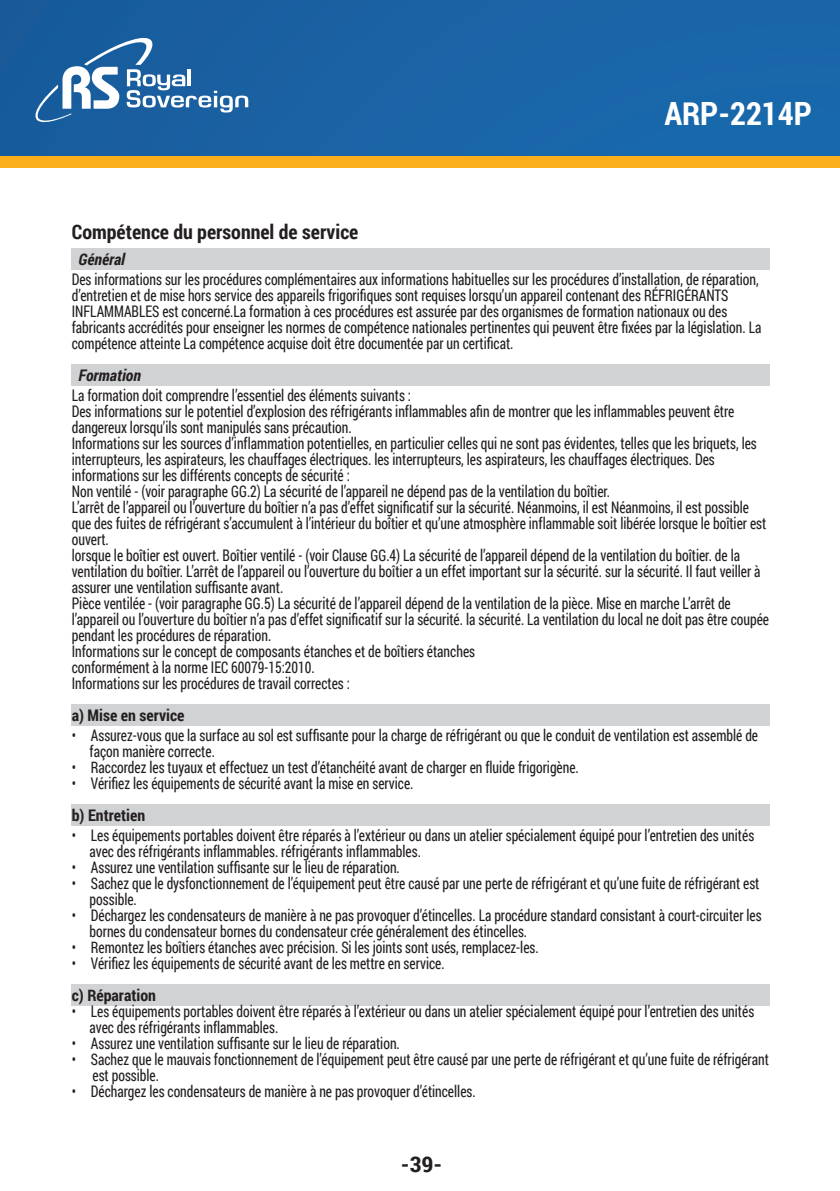
<style>
.page{position:relative;width:840px;height:1191px;background:#fff}
.page>*{position:absolute;margin:0;border:0;box-sizing:border-box;transform-origin:0 0}
.t1{font:700 32px "Roboto Condensed";color:#fff}
.t2{font:700 21.6px "Roboto Condensed";color:#231f20;scale:1.11 1}
.t3{font:700 20px "Roboto Condensed";color:#231f20}
.t4{font:16px/16px "Roboto Condensed";color:#231f20;scale:.85 1}
.t5{font:700 16px "Roboto Condensed";color:#231f20}
.t6{font:italic 700 16px "Roboto Condensed";color:#231f20}
</style>
<div class="page">
<div style="left:0;top:0;width:839px;height:161px;background:#1a64a6"></div>
<div style="left:0;top:156px;width:839px;height:12px;background:#faae1b"></div>
<svg style="left:28px;top:35px;width:220px;height:88px"></svg>
<div style="left:72px;top:248px;width:697px;height:21px;background:#d1d2d4"></div>
<div style="left:72px;top:364px;width:697px;height:21px;background:#d1d2d4"></div>
<div style="left:72px;top:704px;width:697px;height:21px;background:#d1d2d4"></div>
<div style="left:72px;top:804px;width:697px;height:21px;background:#d1d2d4"></div>
<div style="left:72px;top:984px;width:697px;height:21px;background:#d1d2d4"></div>
<h1 class="t1" style="left:664px;top:91px;width:149px">ARP-2214P</h1>
<p class="t3" style="left:72px;top:217px;width:288px">Compétence du personnel de service</p>
<p class="t6" style="left:79px;top:248px;width:48px">Général</p>
<p class="t4" style="left:72px;top:270px;width:812px">Des informations sur les procédures complémentaires aux informations habituelles sur les procédures d’installation, de réparation, d’entretien et de mise hors service des appareils frigorifiques sont requises lorsqu’un appareil contenant des RÉFRIGÉRANTS INFLAMMABLES est concerné.La formation à ces procédures est assurée par des organismes de formation nationaux ou des fabricants accrédités pour enseigner les normes de compétence nationales pertinentes qui peuvent être fixées par la législation. La compétence atteinte La compétence acquise doit être documentée par un certificat.</p>
<p class="t6" style="left:79px;top:364px;width:64px">Formation</p>
<p class="t4" style="left:72px;top:386px;width:821px">La formation doit comprendre l’essentiel des éléments suivants :<br>Des informations sur le potentiel d’explosion des réfrigérants inflammables afin de montrer que les inflammables peuvent être dangereux lorsqu’ils sont manipulés sans précaution.<br>Informations sur les sources d’inflammation potentielles, en particulier celles qui ne sont pas évidentes, telles que les briquets, les interrupteurs, les aspirateurs, les chauffages électriques. les interrupteurs, les aspirateurs, les chauffages électriques. Des informations sur les différents concepts de sécurité :<br>Non ventilé - (voir paragraphe GG.2) La sécurité de l’appareil ne dépend pas de la ventilation du boîtier.<br>L’arrêt de l’appareil ou l’ouverture du boîtier n’a pas d’effet significatif sur la sécurité. Néanmoins, il est Néanmoins, il est possible que des fuites de réfrigérant s’accumulent à l’intérieur du boîtier et qu’une atmosphère inflammable soit libérée lorsque le boîtier est ouvert.<br>lorsque le boîtier est ouvert. Boîtier ventilé - (voir Clause GG.4) La sécurité de l’appareil dépend de la ventilation du boîtier. de la ventilation du boîtier. L’arrêt de l’appareil ou l’ouverture du boîtier a un effet important sur la sécurité. sur la sécurité. Il faut veiller à assurer une ventilation suffisante avant.<br>Pièce ventilée - (voir paragraphe GG.5) La sécurité de l’appareil dépend de la ventilation de la pièce. Mise en marche L’arrêt de l’appareil ou l’ouverture du boîtier n’a pas d’effet significatif sur la sécurité. la sécurité. La ventilation du local ne doit pas être coupée pendant les procédures de réparation.<br>Informations sur le concept de composants étanches et de boîtiers étanches<br>conformément à la norme IEC 60079-15:2010.<br>Informations sur les procédures de travail correctes :</p>
<p class="t5" style="left:72px;top:704px;width:114px">a) Mise en service</p>
<p class="t4" style="left:89px;top:726px;width:787px;text-indent:-18px">• Assurez-vous que la surface au sol est suffisante pour la charge de réfrigérant ou que le conduit de ventilation est assemblé de façon manière correcte.</p>
<p class="t4" style="left:72px;top:758px;width:597px">• Raccordez les tuyaux et effectuez un test d’étanchéité avant de charger en fluide frigorigène.</p>
<p class="t4" style="left:72px;top:774px;width:403px">• Vérifiez les équipements de sécurité avant la mise en service.</p>
<p class="t5" style="left:72px;top:804px;width:75px">b) Entretien</p>
<p class="t4" style="left:89px;top:826px;width:783px;text-indent:-18px">• Les équipements portables doivent être réparés à l’extérieur ou dans un atelier spécialement équipé pour l’entretien des unités avec des réfrigérants inflammables. réfrigérants inflammables.</p>
<p class="t4" style="left:72px;top:858px;width:387px">• Assurez une ventilation suffisante sur le lieu de réparation.</p>
<p class="t4" style="left:89px;top:874px;width:789px;text-indent:-18px">• Sachez que le dysfonctionnement de l’équipement peut être causé par une perte de réfrigérant et qu’une fuite de réfrigérant est possible.</p>
<p class="t4" style="left:89px;top:906px;width:791px;text-indent:-18px">• Déchargez les condensateurs de manière à ne pas provoquer d’étincelles. La procédure standard consistant à court-circuiter les bornes du condensateur bornes du condensateur crée généralement des étincelles.</p>
<p class="t4" style="left:72px;top:938px;width:550px">• Remontez les boîtiers étanches avec précision. Si les joints sont usés, remplacez-les.</p>
<p class="t4" style="left:72px;top:954px;width:440px">• Vérifiez les équipements de sécurité avant de les mettre en service.</p>
<p class="t5" style="left:72px;top:984px;width:86px">c) Réparation</p>
<p class="t4" style="left:89px;top:1002px;width:783px;text-indent:-18px">• Les équipements portables doivent être réparés à l’extérieur ou dans un atelier spécialement équipé pour l’entretien des unités avec des réfrigérants inflammables.</p>
<p class="t4" style="left:72px;top:1034px;width:387px">• Assurez une ventilation suffisante sur le lieu de réparation.</p>
<p class="t4" style="left:92px;top:1050px;width:796px;text-indent:-21px">• Sachez que le mauvais fonctionnement de l’équipement peut être causé par une perte de réfrigérant et qu’une fuite de réfrigérant est possible.</p>
<p class="t4" style="left:72px;top:1082px;width:476px">• Déchargez les condensateurs de manière à ne pas provoquer d’étincelles.</p>
<h2 class="t2" style="left:400px;top:1149px;width:39px">-39-</h2>
</div>
